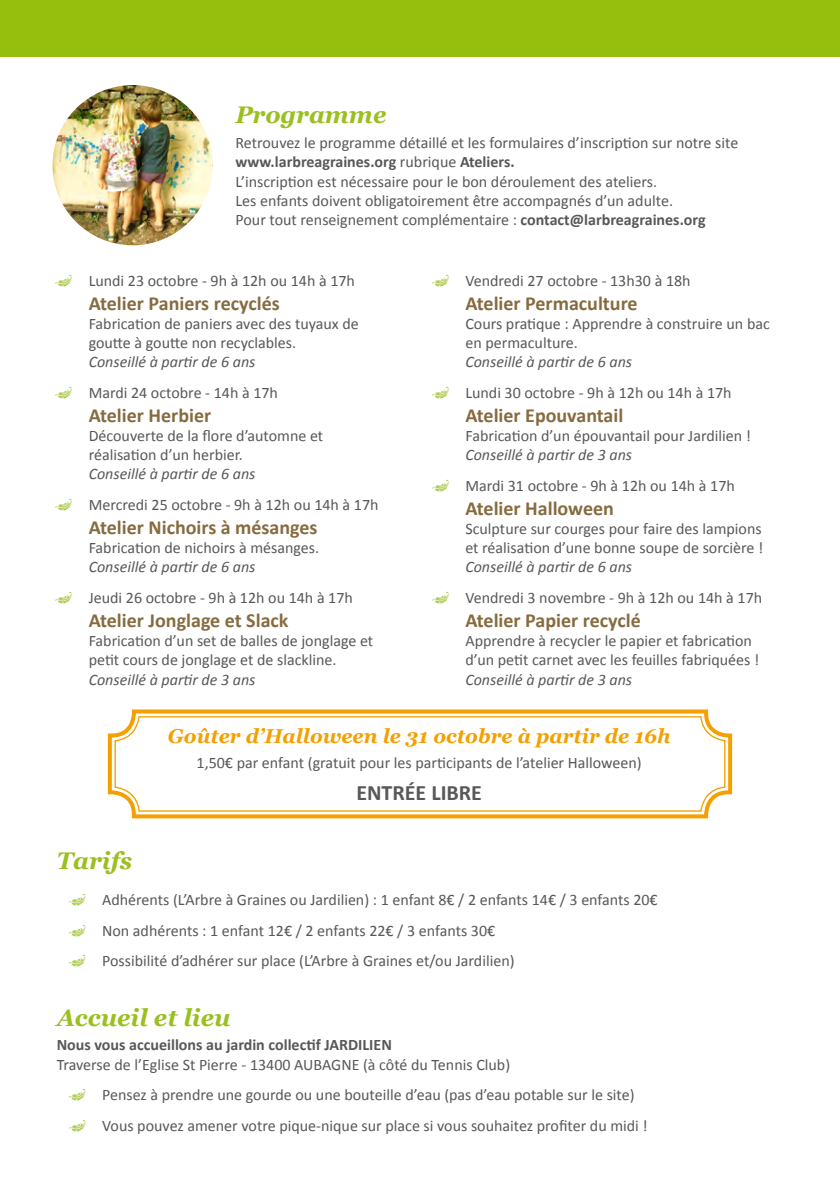
<style>
.page{position:relative;width:840px;height:1191px;background:#fff}
.page>*{position:absolute;margin:0;border:0;box-sizing:border-box;transform-origin:0 0}
.t1{font:italic 700 24px "Georgia";color:#9ac01f}
.t2{font:700 22px "Calibri";color:#58585a}
.t3{font:700 20px "Calibri";color:#876b40}
.t4{font:italic 700 20px "Georgia";color:#f5a000}
.t5{font:16px/19.2px "Calibri";color:#58585a}
.t6{font:italic 16px/30.6px "Calibri";color:#58585a}
.t7{font:700 16px "Calibri";color:#58585a}
.s1{font-weight:700}
.s2{font-family:"Type Embellishments One Let Plain";color:#b1cc57}
.s3{font-family:"Type Embellishments One Let Plain";font-style:normal;color:#b1cc57}
.s4{font-style:normal}
.s5{font-style:italic}
</style>
<div class="page">
<div style="left:0;top:0;width:839px;height:57px;background:#96bf0d"></div>
<img style="left:52px;top:85px;width:161px;height:160px;border-radius:80px">
<svg style="left:107px;top:709px;width:626px;height:110px"></svg>
<div style="left:114px;top:716px;width:611px;height:95px;border:1px solid #f5a000;border-radius:24px"></div>
<h1 class="t1" style="left:235px;top:99px;width:152px">Programme</h1>
<p class="t5" style="left:235px;top:133px;width:504px">Retrouvez le programme détaillé et les formulaires d’inscription sur notre site <span class="s1">www.larbreagraines.org</span> rubrique <span class="s1">Ateliers.<br></span>L’inscription est nécessaire pour le bon déroulement des ateliers.<br>Les enfants doivent obligatoirement être accompagnés d’un adulte.<br>Pour tout renseignement complémentaire : <span class="s1">contact@larbreagraines.org</span></p>
<p class="t5" style="left:55px;top:271px;width:302px"><span class="s2">%</span> Lundi 23 octobre - 9h à 12h ou 14h à 17h</p>
<p class="t3" style="left:89px;top:290px;width:192px">Atelier Paniers recyclés</p>
<p class="t5" style="left:89px;top:314px;width:271px">Fabrication de paniers avec des tuyaux de goutte à goutte non recyclables.</p>
<p class="t6" style="left:55px;top:346px;width:225px;text-indent:34px">Conseillé à partir de 6 ans<br><span class="s3">%</span> <span class="s4">Mardi 24 octobre - 14h à 17h</span></p>
<p class="t3" style="left:89px;top:402px;width:124px">Atelier Herbier</p>
<p class="t5" style="left:89px;top:426px;width:236px">Découverte de la flore d’automne et réalisation d’un herbier.</p>
<p class="t5" style="left:55px;top:459px;width:325px;line-height:30.6px;text-indent:34px"><span class="s5">Conseillé à partir de 6 ans<br></span><span class="s2">%</span> Mercredi 25 octobre - 9h à 12h ou 14h à 17h</p>
<p class="t3" style="left:89px;top:514px;width:230px">Atelier Nichoirs à mésanges</p>
<p class="t5" style="left:89px;top:538px;width:232px">Fabrication de nichoirs à mésanges.</p>
<p class="t5" style="left:55px;top:552px;width:299px;line-height:30.6px;text-indent:34px"><span class="s5">Conseillé à partir de 6 ans<br></span><span class="s2">%</span> Jeudi 26 octobre - 9h à 12h ou 14h à 17h</p>
<p class="t3" style="left:89px;top:607px;width:201px">Atelier Jonglage et Slack</p>
<p class="t5" style="left:89px;top:631px;width:286px">Fabrication d’un set de balles de jonglage et petit cours de jonglage et de slackline.</p>
<p class="t6" style="left:89px;top:663px;width:168px">Conseillé à partir de 3 ans</p>
<p class="t5" style="left:431px;top:271px;width:261px"><span class="s2">%</span> Vendredi 27 octobre - 13h30 à 18h</p>
<p class="t3" style="left:465px;top:290px;width:174px">Atelier Permaculture</p>
<p class="t5" style="left:465px;top:314px;width:306px">Cours pratique : Apprendre à construire un bac en permaculture.</p>
<p class="t5" style="left:431px;top:347px;width:302px;line-height:30.6px;text-indent:34px"><span class="s5">Conseillé à partir de 6 ans<br></span><span class="s2">%</span> Lundi 30 octobre - 9h à 12h ou 14h à 17h</p>
<p class="t3" style="left:465px;top:402px;width:159px">Atelier Epouvantail</p>
<p class="t5" style="left:465px;top:426px;width:287px">Fabrication d’un épouvantail pour Jardilien !</p>
<p class="t5" style="left:431px;top:440px;width:305px;line-height:30.6px;text-indent:34px"><span class="s5">Conseillé à partir de 3 ans<br></span><span class="s2">%</span> Mardi 31 octobre - 9h à 12h ou 14h à 17h</p>
<p class="t3" style="left:465px;top:495px;width:150px">Atelier Halloween</p>
<p class="t5" style="left:465px;top:519px;width:299px">Sculpture sur courges pour faire des lampions et réalisation d’une bonne soupe de sorcière !</p>
<p class="t5" style="left:431px;top:552px;width:332px;line-height:30.6px;text-indent:34px"><span class="s5">Conseillé à partir de 6 ans<br></span><span class="s2">%</span> Vendredi 3 novembre - 9h à 12h ou 14h à 17h</p>
<p class="t3" style="left:465px;top:607px;width:177px">Atelier Papier recyclé</p>
<p class="t5" style="left:465px;top:631px;width:295px">Apprendre à recycler le papier et fabrication d’un petit carnet avec les feuilles fabriquées !</p>
<p class="t6" style="left:465px;top:663px;width:168px">Conseillé à partir de 3 ans</p>
<p class="t4" style="left:168px;top:723px;width:504px">Goûter d’Halloween le 31 octobre à partir de 16h</p>
<p class="t5" style="left:196px;top:753px;width:446px">1,50€ par enfant (gratuit pour les participants de l’atelier Halloween)</p>
<h2 class="t2" style="left:356px;top:778px;width:127px">ENTRÉE LIBRE</h2>
<h1 class="t1" style="left:57px;top:845px;width:77px">Tarifs</h1>
<p class="t5" style="left:68px;top:884px;width:590px;line-height:30.6px"><span class="s2">%</span> Adhérents (L’Arbre à Graines ou Jardilien) : 1 enfant 8€ / 2 enfants 14€ / 3 enfants 20€ <span class="s2">%</span> Non adhérents : 1 enfant 12€ / 2 enfants 22€ / 3 enfants 30€<br><span class="s2">%</span> Possibilité d’adhérer sur place (L’Arbre à Graines et/ou Jardilien)</p>
<h1 class="t1" style="left:57px;top:1001px;width:175px">Accueil et lieu</h1>
<p class="t7" style="left:57px;top:1035px;width:336px">Nous vous accueillons au jardin collectif JARDILIEN</p>
<p class="t5" style="left:68px;top:1049px;width:581px;line-height:30.6px;text-indent:-11px">Traverse de l’Eglise St Pierre - 13400 AUBAGNE (à côté du Tennis Club)<br><span class="s2">%</span> Pensez à prendre une gourde ou une bouteille d’eau (pas d’eau potable sur le site) <span class="s2">%</span> Vous pouvez amener votre pique-nique sur place si vous souhaitez profiter du midi !</p>
</div>
